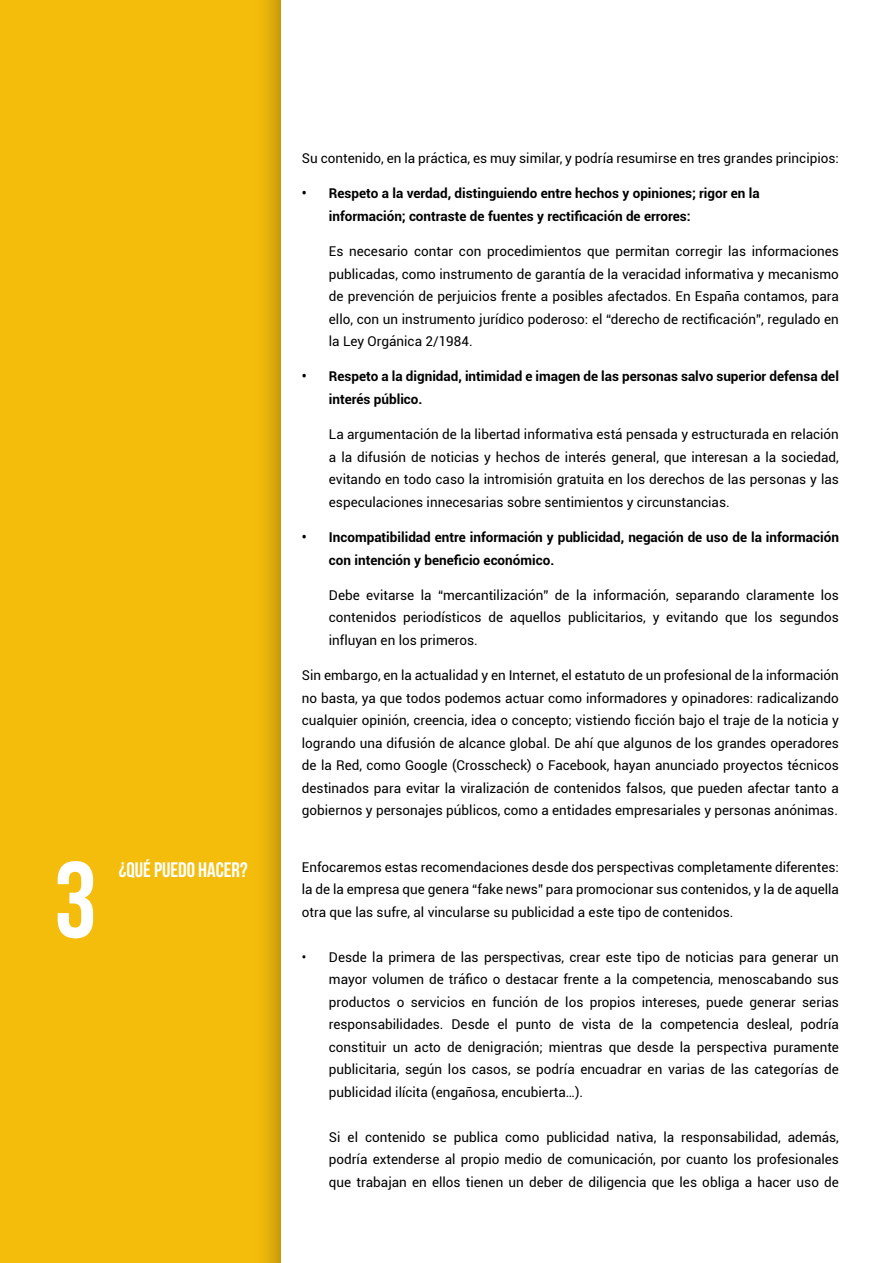
<style>
.page{position:relative;width:893px;height:1263px;background:#fff}
.page>*{position:absolute;margin:0;border:0;box-sizing:border-box;transform-origin:0 0}
.t1{font:108px "Bebas Neue";color:#fff}
.t2{font:21px "Bebas Neue";color:#fff}
.t3{font:13.5px/22.5px "Roboto";color:#000;text-align:justify}
.t4{font:700 13.5px/22.5px "Roboto";color:#000}
</style>
<div class="page">
<div style="left:0;top:0;width:295px;height:1263px;background:#000;opacity:.39"></div>
<h1 class="t1" style="left:54px;top:841px;width:44px">3</h1>
<h2 class="t2" style="left:119px;top:858px;width:130px">¿qUÉ PUEDO HACER?</h2>
<p class="t3" style="left:302px;top:147px;width:538px">Su contenido, en la práctica, es muy similar, y podría resumirse en tres grandes principios:</p>
<p class="t4" style="left:329px;top:182px;width:432px;text-indent:-27px">• Respeto a la verdad, distinguiendo entre hechos y opiniones; rigor en la información; contraste de fuentes y rectificación de errores:</p>
<p class="t3" style="left:329px;top:240px;width:512px">Es necesario contar con procedimientos que permitan corregir las informaciones publicadas, como instrumento de garantía de la veracidad informativa y mecanismo de prevención de perjuicios frente a posibles afectados. En España contamos, para ello, con un instrumento jurídico poderoso: el “derecho de rectificación”, regulado en la Ley Orgánica 2/1984.</p>
<p class="t4" style="left:329px;top:365px;width:511px;text-indent:-27px">• Respeto a la dignidad, intimidad e imagen de las personas salvo superior defensa del interés público.</p>
<p class="t3" style="left:329px;top:423px;width:512px">La argumentación de la libertad informativa está pensada y estructurada en relación a la difusión de noticias y hechos de interés general, que interesan a la sociedad, evitando en todo caso la intromisión gratuita en los derechos de las personas y las especulaciones innecesarias sobre sentimientos y circunstancias.</p>
<p class="t4" style="left:329px;top:525px;width:512px;text-indent:-27px">• Incompatibilidad entre información y publicidad, negación de uso de la información con intención y beneficio económico.</p>
<p class="t3" style="left:329px;top:583px;width:512px">Debe evitarse la “mercantilización” de la información, separando claramente los contenidos periodísticos de aquellos publicitarios, y evitando que los segundos influyan en los primeros.</p>
<p class="t3" style="left:302px;top:663px;width:539px">Sin embargo, en la actualidad y en Internet, el estatuto de un profesional de la información no basta, ya que todos podemos actuar como informadores y opinadores: radicalizando cualquier opinión, creencia, idea o concepto; vistiendo ficción bajo el traje de la noticia y logrando una difusión de alcance global. De ahí que algunos de los grandes operadores de la Red, como Google (Crosscheck) o Facebook, hayan anunciado proyectos técnicos destinados para evitar la viralización de contenidos falsos, que pueden afectar tanto a gobiernos y personajes públicos, como a entidades empresariales y personas anónimas.</p>
<p class="t3" style="left:302px;top:855px;width:539px">Enfocaremos estas recomendaciones desde dos perspectivas completamente diferentes: la de la empresa que genera “fake news” para promocionar sus contenidos, y la de aquella otra que las sufre, al vincularse su publicidad a este tipo de contenidos.</p>
<p class="t3" style="left:329px;top:945px;width:512px;text-indent:-27px">• Desde la primera de las perspectivas, crear este tipo de noticias para generar un mayor volumen de tráfico o destacar frente a la competencia, menoscabando sus productos o servicios en función de los propios intereses, puede generar serias responsabilidades. Desde el punto de vista de la competencia desleal, podría constituir un acto de denigración; mientras que desde la perspectiva puramente publicitaria, según los casos, se podría encuadrar en varias de las categorías de publicidad ilícita (engañosa, encubierta…).</p>
<p class="t3" style="left:329px;top:1125px;width:512px">Si el contenido se publica como publicidad nativa, la responsabilidad, además, podría extenderse al propio medio de comunicación, por cuanto los profesionales que trabajan en ellos tienen un deber de diligencia que les obliga a hacer uso de</p>
</div>
